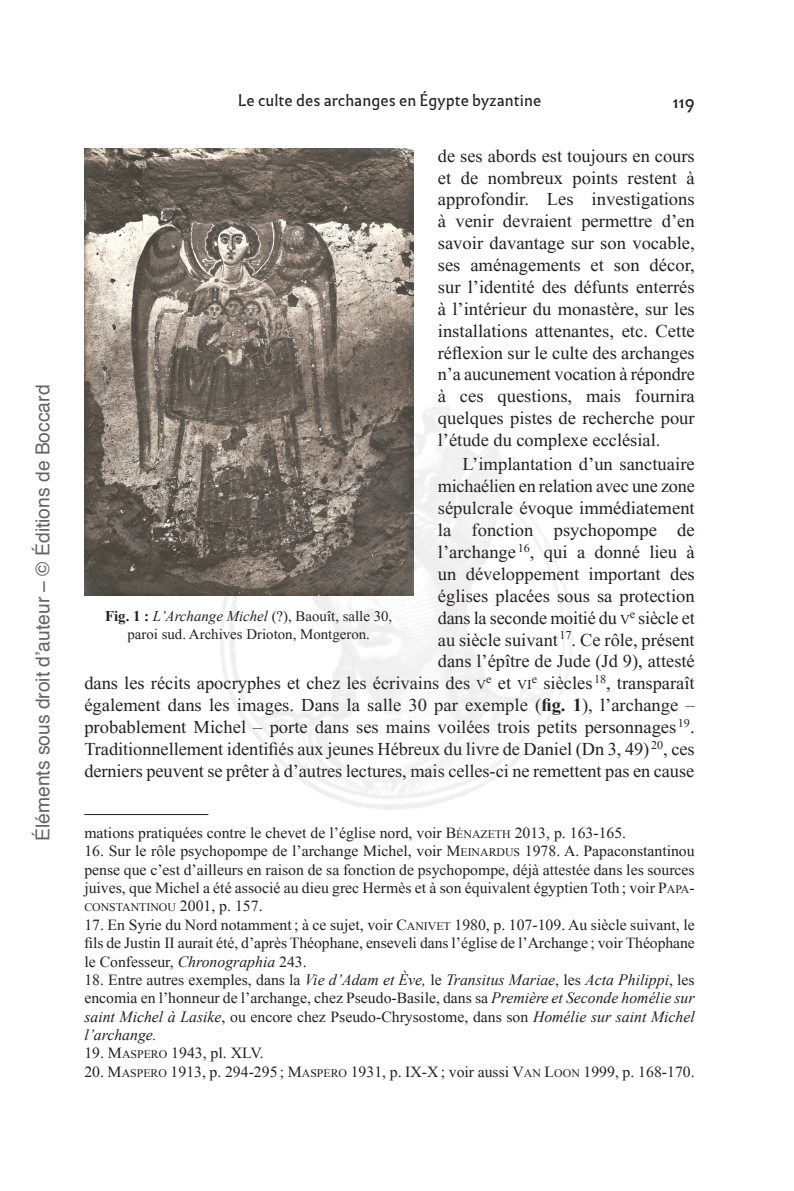
<style>
.page{position:relative;width:794px;height:1191px;background:#fff}
.page>*{position:absolute;margin:0;border:0;box-sizing:border-box;transform-origin:0 0}
.t1{font:19.25px "Helvetica";color:#636366}
.t2{font:18.38px/21.9px "IFAO Grec Unicode";color:#231f20;text-align:justify}
.t3{font:17.5px "Infini";color:#231f20}
.t4{font:15.75px/18.4px "IFAO Grec Unicode";color:#231f20;text-align:justify}
.t5{font:italic 15.75px/18.4px "Times New Roman";color:#231f20}
.t6{font:15.75px "Infini";color:#231f20}
.t7{font:14.88px/18.4px "IFAO Grec Unicode";color:#231f20;text-align:center}
.t8{font:11.9px "IFAO Grec Unicode";color:#231f20}
.s1{font-size:13.83px}
.s2{font-family:"Times New Roman";font-weight:700}
.s3{font-family:"Times New Roman";font-style:italic}
.s4{font-style:inherit}
.s5{font-size:11.9px}
.s6{font-size:15.75px}
.s7{font-family:"IFAO Grec Unicode";font-style:normal}
</style>
<div class="page">
<hr style="left:84px;top:814px;width:124px;height:1px;background:#231f20">
<img style="left:84px;top:149px;width:329px;height:446px">
<img style="left:204px;top:368px;width:368px;height:448px">
<p class="t1" style="left:28px;top:841px;width:458px;rotate:-90deg">Éléments sous droit d’auteur – © Éditions de Boccard</p>
<p class="t6" style="left:238px;top:89px;width:305px">Le culte des archanges en Égypte byzantine</p>
<p class="t3" style="left:672px;top:88px;width:24px">119</p>
<p class="t2" style="left:438px;top:144px;width:258px">de ses abords est toujours en cours et de nombreux points restent à approfondir. Les investigations à venir devraient permettre d’en savoir davantage sur son vocable, ses aménagements et son décor, sur l’identité des défunts enterrés à l’intérieur du monastère, sur les installations attenantes, etc. Cette réflexion sur le culte des archanges n’a aucunement vocation à répondre à ces questions, mais fournira quelques pistes de recherche pour l’étude du complexe ecclésial.</p>
<p class="t2" style="left:84px;top:453px;width:612px;text-align:right">L’implantation d’un sanctuaire<br>michaélien en relation avec une zone<br>sépulcrale évoque immédiatement<br>la fonction psychopompe de<br>l’archange<sup>16</sup>, qui a donné lieu à<br>un développement important des<br>églises placées sous sa protection<br>dans la seconde moitié du <span class="s1">V</span><sup>e</sup> siècle et<br>au siècle suivant <sup>17</sup>. Ce rôle, présent<br>dans l’épître de Jude (Jd 9), attesté<br>dans les récits apocryphes et chez les écrivains des <span class="s1">V</span><sup>e</sup> et <span class="s1">VI</span><sup>e</sup> siècles<sup>18</sup>, transparaît également dans les images. Dans la salle 30 par exemple (<span class="s2">fig. 1</span>), l’archange – probablement Michel – porte dans ses mains voilées trois petits personnages<sup>19</sup>.<br>Traditionnellement identifiés aux jeunes Hébreux du livre de Daniel (Dn 3, 49) <sup>20</sup>, ces derniers peuvent se prêter à d’autres lectures, mais celles-ci ne remettent pas en cause</p>
<p class="t7" style="left:105px;top:606px;width:289px"><span class="s2">Fig. 1 :</span> <span class="s3">L’Archange Michel</span> (?), Baouît, salle 30, paroi sud. Archives Drioton, Montgeron.</p>
<p class="t4" style="left:84px;top:823px;width:543px">mations pratiquées contre le chevet de l’église nord, voir <span class="s4">B</span><span class="s5">ÉNAZETH</span> 2013, p. 163-165.</p>
<p class="t4" style="left:84px;top:841px;width:612px">16. Sur le rôle psychopompe de l’archange Michel, voir <span class="s4">M</span><span class="s5">EINARDUS</span> 1978. A. Papaconstantinou pense que c’est d’ailleurs en raison de sa fonction de psychopompe, déjà attestée dans les sources juives, que Michel a été associé au dieu grec Hermès et à son équivalent égyptien Toth ; voir <span class="s4">P</span><span class="s5">APA</span><span class="s4">-</span></p>
<p class="t8" style="left:84px;top:899px;width:180px">CONSTANTINOU <span class="s6">2001, p. 157.</span></p>
<p class="t4" style="left:84px;top:915px;width:612px">17. En Syrie du Nord notamment ; à ce sujet, voir <span class="s4">C</span><span class="s5">ANIVET</span> 1980, p. 107-109. Au siècle suivant, le fils de Justin II aurait été, d’après Théophane, enseveli dans l’église de l’Archange ; voir Théophane le Confesseur, <span class="s3">Chronographia</span> 243.</p>
<p class="t5" style="left:84px;top:970px;width:612px"><span class="s7">18. Entre autres exemples, dans la</span> Vie d’Adam et Ève, <span class="s7">le</span> Transitus Mariae<span class="s7">, les</span> Acta Philippi<span class="s7">, les</span></p>
<p class="t4" style="left:84px;top:988px;width:611px">encomia en l’honneur de l’archange, chez Pseudo-Basile, dans sa <span class="s3">Première et Seconde homélie sur</span></p>
<p class="t5" style="left:84px;top:1007px;width:612px">saint Michel à Lasike<span class="s7">, ou encore chez Pseudo-Chrysostome, dans son</span> Homélie sur saint Michel l’archange.</p>
<p class="t4" style="left:84px;top:1043px;width:181px">19. <span class="s4">M</span><span class="s5">ASPERO</span> 1943, pl. XLV.</p>
<p class="t4" style="left:84px;top:1062px;width:612px">20. <span class="s4">M</span><span class="s5">ASPERO</span> 1913, p. 294-295 ; <span class="s4">M</span><span class="s5">ASPERO</span> 1931, p. IX-X ; voir aussi <span class="s4">V</span><span class="s5">AN</span> <span class="s4">L</span><span class="s5">OON</span> 1999, p. 168-170.</p>
</div>
